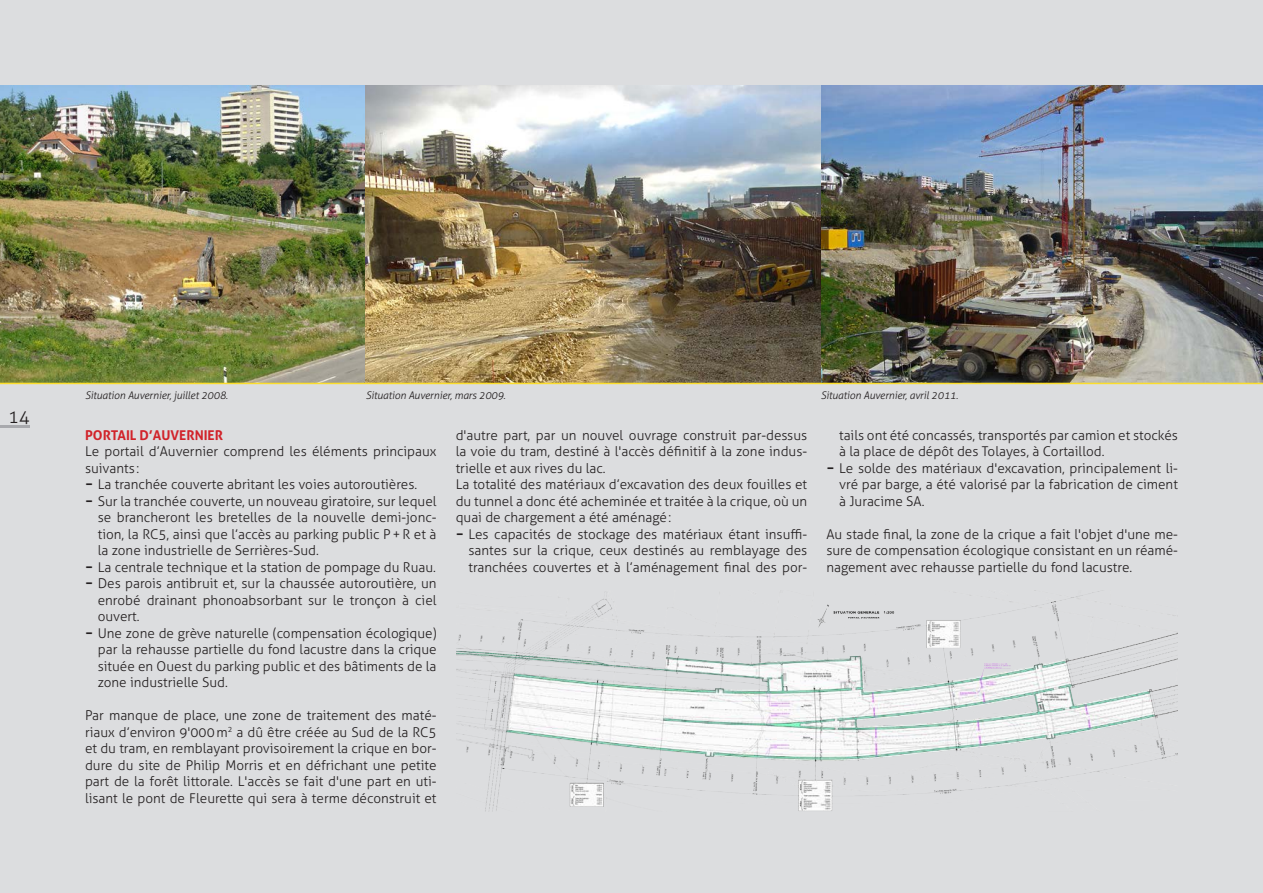
<style>
.page{position:relative;width:1263px;height:893px;background:#dcdddf}
.page>*{position:absolute;margin:0;border:0;box-sizing:border-box;transform-origin:0 0}
.t1{font:300 18px "Aller";color:#231f20}
.base_texte{font:300 13.5px/16.5px "Aller";color:#231f20;text-align:justify}
.base_texte-2{font:700 13.5px "Aller";color:#d1232a}
.légende{font:italic 300 10.5px "Aller";letter-spacing:-.01em;color:#231f20}
.s1{font-weight:700}
</style>
<div class="page">
<hr style="left:0;top:425px;width:30px;height:3px;background:#a8a9ad">
<hr style="left:1262px;top:0;width:1px;height:893px;background:#9d9fa2">
<img style="left:821px;top:85px;width:442px;height:298px">
<img style="left:0;top:85px;width:366px;height:298px">
<img style="left:366px;top:85px;width:455px;height:298px">
<hr style="left:0;top:383px;width:1263px;height:1px;background:#fbdd2b">
<img style="left:456px;top:590px;width:722px;height:221px">
<p class="t1" style="left:8px;top:406px;width:23px">14</p>
<p class="légende" style="left:85px;top:389px;width:144px">Situation Auvernier, juillet 2008.</p>
<p class="légende" style="left:366px;top:389px;width:141px">Situation Auvernier, mars 2009.</p>
<p class="légende" style="left:821px;top:389px;width:139px">Situation Auvernier, avril 2011.</p>
<p class="base_texte-2" style="left:85px;top:426px;width:139px">PORTAIL D’AUVERNIER</p>
<p class="base_texte" style="left:85px;top:443px;width:353px">Le portail d’Auvernier comprend les éléments principaux suivants :</p>
<p class="base_texte" style="left:85px;top:476px;width:334px"><span class="s1">−</span> La tranchée couverte abritant les voies autoroutières.</p>
<p class="base_texte" style="left:98px;top:493px;width:340px;text-indent:-13px"><span class="s1">−</span> Sur la tranchée couverte, un nouveau giratoire, sur lequel se brancheront les bretelles de la nouvelle demi-jonc&shy;tion, la RC5, ainsi que l’accès au parking public P+R et à la zone industrielle de Serrières-Sud.</p>
<p class="base_texte" style="left:85px;top:559px;width:352px"><span class="s1">−</span> La centrale technique et la station de pompage du Ruau.</p>
<p class="base_texte" style="left:98px;top:575px;width:340px;text-indent:-13px"><span class="s1">−</span> Des parois antibruit et, sur la chaussée autoroutière, un enrobé drainant phonoabsorbant sur le tronçon à ciel ouvert.</p>
<p class="base_texte" style="left:98px;top:625px;width:340px;text-indent:-13px"><span class="s1">−</span> Une zone de grève naturelle (compensation écologique) par la rehausse partielle du fond lacustre dans la crique située en Ouest du parking public et des bâtiments de la zone industrielle Sud.</p>
<p class="base_texte" style="left:85px;top:707px;width:353px">Par manque de place, une zone de traitement des maté&shy;riaux d’environ 9'000m<sup>2</sup> a dû être créée au Sud de la RC5 et du tram, en remblayant provisoirement la crique en bor&shy;dure du site de Philip Morris et en défrichant une petite part de la forêt littorale. L'accès se fait d'une part en uti&shy;lisant le pont de Fleurette qui sera à terme déconstruit et</p>
<p class="base_texte" style="left:456px;top:427px;width:353px">d'autre part, par un nouvel ouvrage construit par-dessus la voie du tram, destiné à l'accès définitif à la zone indus&shy;trielle et aux rives du lac.</p>
<p class="base_texte" style="left:456px;top:476px;width:353px">La totalité des matériaux d’excavation des deux fouilles et du tunnel a donc été acheminée et traitée à la crique, où un quai de chargement a été aménagé:</p>
<p class="base_texte" style="left:468px;top:526px;width:340px;text-indent:-13px"><span class="s1">−</span> Les capacités de stockage des matériaux étant insuffi&shy;santes sur la crique, ceux destinés au remblayage des tranchées couvertes et à l’aménagement final des por-</p>
<p class="base_texte" style="left:839px;top:427px;width:340px">tails ont été concassés, transportés par camion et stockés à la place de dépôt des Tolayes, à Cortaillod.</p>
<p class="base_texte" style="left:839px;top:460px;width:340px;text-indent:-13px"><span class="s1">−</span> Le solde des matériaux d'excavation, principalement li&shy;vré par barge, a été valorisé par la fabrication de ciment à Juracime SA.</p>
<p class="base_texte" style="left:826px;top:526px;width:353px">Au stade final, la zone de la crique a fait l'objet d'une me&shy;sure de compensation écologique consistant en un réamé&shy;nagement avec rehausse partielle du fond lacustre.</p>
</div>
